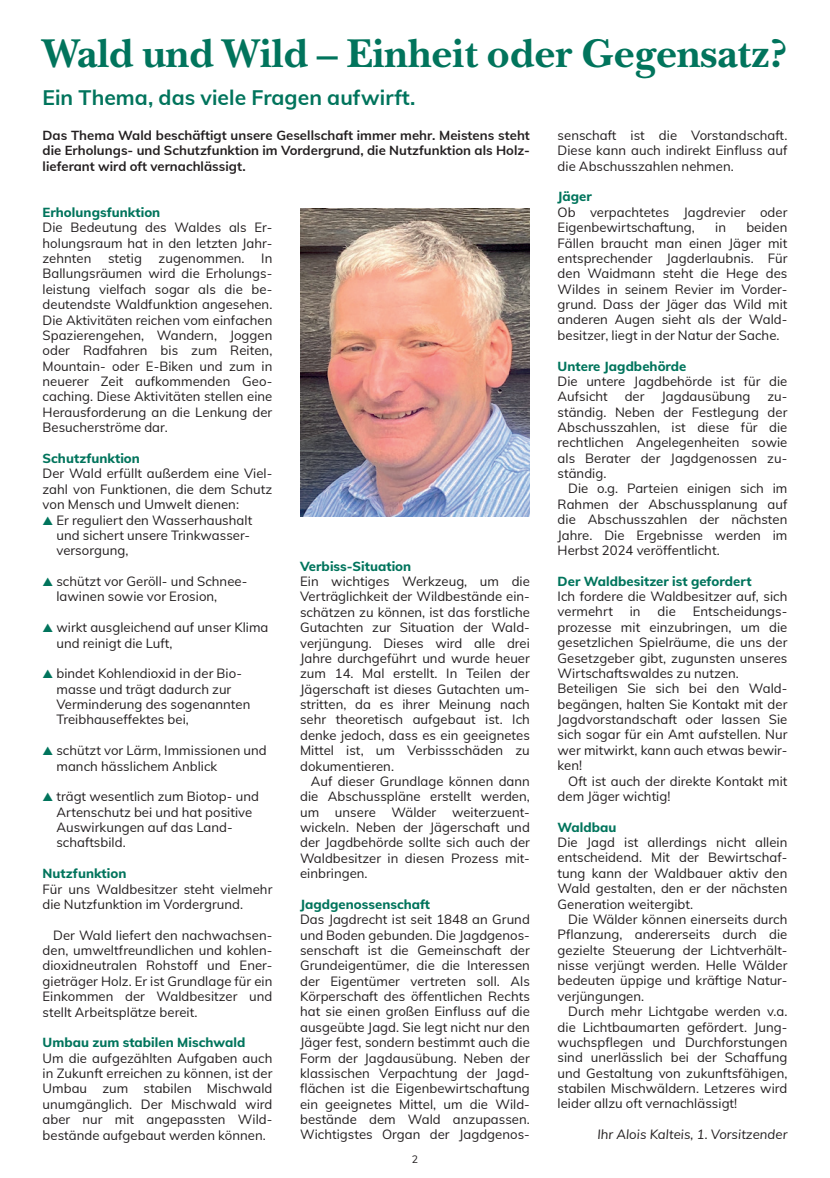
<style>
.page{position:relative;width:830px;height:1178px;background:#fff}
.page>*{position:absolute;margin:0;border:0;box-sizing:border-box;transform-origin:0 0}
.t1{font:700 42px "New Baskerville Std";color:#01745c}
.t2{font:700 21px "Mulish";letter-spacing:.005em;color:#01745c}
.t3{font:13.2px/15.3px "Mulish";letter-spacing:.005em;color:#231f20;text-align:justify}
.t4{font:700 13.2px/15.3px "Mulish";letter-spacing:.005em;color:#231f20;text-align:justify}
.t5{font:800 13.2px "Mulish";letter-spacing:.005em;color:#01745c}
.t6{font:italic 13.2px "Mulish";letter-spacing:.005em;color:#231f20}
.t7{font:10.5px "Mulish";color:#231f20}
.s1{color:#01745c}
</style>
<div class="page">
<img style="left:300px;top:208px;width:229px;height:309px">
<h1 class="t1" style="left:43px;top:38px;width:746px">Wald und Wild – Einheit oder Gegensatz?</h1>
<h2 class="t2" style="left:43px;top:86px;width:374px">Ein Thema, das viele Fragen aufwirft.</h2>
<p class="t4" style="left:43px;top:128px;width:488px">Das Thema Wald beschäftigt unsere Gesellschaft immer mehr. Meistens steht die Erholungs- und Schutzfunktion im Vordergrund, die Nutzfunktion als Holz&shy;lieferant wird oft vernachlässigt.</p>
<p class="t5" style="left:43px;top:205px;width:119px">Erholungsfunktion</p>
<p class="t3" style="left:43px;top:220px;width:231px">Die Bedeutung des Waldes als Er&shy;holungsraum hat in den letzten Jahr&shy;zehnten</p>
<p class="t3" style="left:108px;top:251px;width:35px">stetig</p>
<p class="t3" style="left:158px;top:251px;width:87px">zugenommen.</p>
<p class="t3" style="left:43px;top:251px;width:231px;text-indent:219px">In Ballungsräumen wird die Erholungs&shy;leistung vielfach sogar als die be&shy;deutendste Waldfunktion angesehen.<br>Die Aktivitäten reichen vom einfachen Spazierengehen, Wandern, Joggen oder Radfahren bis zum Reiten, Mountain- oder E-Biken und zum in neuerer Zeit aufkommenden Geo&shy;caching. Diese Aktivitäten stellen eine Herausforderung an die Lenkung der Besucherströme dar.</p>
<p class="t5" style="left:43px;top:451px;width:99px">Schutzfunktion</p>
<p class="t3" style="left:43px;top:466px;width:231px">Der Wald erfüllt außerdem eine Viel&shy;zahl von Funktionen, die dem Schutz von Mensch und Umwelt dienen:</p>
<p class="t3" style="left:56px;top:512px;width:197px;text-align:left;text-indent:-14px"><span class="s1">▲</span> Er reguliert den Wasserhaushalt und sichert unsere Trinkwasser&shy;versorgung,</p>
<p class="t3" style="left:56px;top:574px;width:192px;text-indent:-14px"><span class="s1">▲</span> schützt vor Geröll- und Schnee&shy;lawinen sowie vor Erosion,</p>
<p class="t3" style="left:56px;top:620px;width:213px;text-indent:-14px"><span class="s1">▲</span> wirkt ausgleichend auf unser Klima und reinigt die Luft,</p>
<p class="t3" style="left:56px;top:666px;width:195px;text-align:left;text-indent:-14px"><span class="s1">▲</span> bindet Kohlendioxid in der Bio&shy;masse und trägt dadurch zur<br>Verminderung des sogenannten<br>Treibhauseffektes bei,</p>
<p class="t3" style="left:56px;top:743px;width:212px;text-indent:-14px"><span class="s1">▲</span> schützt vor Lärm, Immissionen und manch hässlichem Anblick</p>
<p class="t3" style="left:56px;top:789px;width:204px;text-align:left;text-indent:-14px"><span class="s1">▲</span> trägt wesentlich zum Biotop- und<br>Artenschutz bei und hat positive<br>Auswirkungen auf das Land&shy;schaftsbild.</p>
<p class="t5" style="left:43px;top:866px;width:85px">Nutzfunktion</p>
<p class="t3" style="left:43px;top:881px;width:231px">Für uns Waldbesitzer steht vielmehr die Nutzfunktion im Vordergrund.</p>
<p class="t3" style="left:43px;top:928px;width:231px;text-indent:11px">Der Wald liefert den nachwachsen&shy;den, umweltfreundlichen und kohlen&shy;dioxidneutralen Rohstoff und Ener&shy;gieträger Holz. Er ist Grundlage für ein Einkommen der Waldbesitzer und stellt Arbeitsplätze bereit.</p>
<p class="t5" style="left:43px;top:1035px;width:204px">Umbau zum stabilen Mischwald</p>
<p class="t3" style="left:43px;top:1050px;width:231px">Um die aufgezählten Aufgaben auch in Zukunft erreichen zu können, ist der Umbau zum stabilen Mischwald unumgänglich. Der Mischwald wird aber nur mit angepassten Wild&shy;bestände aufgebaut werden können.</p>
<p class="t5" style="left:300px;top:558px;width:113px">Verbiss-Situation</p>
<p class="t3" style="left:300px;top:574px;width:231px">Ein wichtiges Werkzeug, um die Verträglichkeit der Wildbestände ein&shy;schätzen zu können, ist das forstliche Gutachten zur Situation der Wald&shy;verjüngung. Dieses wird alle drei Jahre durchgeführt und wurde heuer zum 14. Mal erstellt. In Teilen der Jägerschaft ist dieses Gutachten um&shy;stritten, da es ihrer Meinung nach sehr theoretisch aufgebaut ist. Ich denke jedoch, dass es ein geeignetes Mittel ist, um Verbissschäden zu dokumentieren.</p>
<p class="t3" style="left:300px;top:774px;width:231px;text-indent:11px">Auf dieser Grundlage können dann die Abschusspläne erstellt werden, um unsere Wälder weiterzuent&shy;wickeln. Neben der Jägerschaft und der Jagdbehörde sollte sich auch der Waldbesitzer in diesen Prozess mit&shy;einbringen.</p>
<p class="t5" style="left:300px;top:897px;width:131px">Jagdgenossenschaft</p>
<p class="t3" style="left:300px;top:912px;width:231px">Das Jagdrecht ist seit 1848 an Grund und Boden gebunden. Die Jagdgenos&shy;senschaft ist die Gemeinschaft der Grundeigentümer, die die Interessen der Eigentümer vertreten soll. Als Körperschaft des öffentlichen Rechts hat sie einen großen Einfluss auf die ausgeübte Jagd. Sie legt nicht nur den Jäger fest, sondern bestimmt auch die Form der Jagdausübung. Neben der klassischen Verpachtung der Jagd&shy;flächen ist die Eigenbewirtschaftung ein geeignetes Mittel, um die Wild&shy;bestände dem Wald anzupassen.<br>Wichtigstes Organ der Jagdgenos-</p>
<p class="t7" style="left:411px;top:1153px;width:8px">2</p>
<p class="t3" style="left:557px;top:128px;width:231px">senschaft ist die Vorstandschaft.<br>Diese kann auch indirekt Einfluss auf die Abschusszahlen nehmen.</p>
<p class="t5" style="left:557px;top:189px;width:36px">Jäger</p>
<p class="t3" style="left:557px;top:205px;width:231px">Ob verpachtetes Jagdrevier oder<br>Eigenbewirtschaftung,</p>
<p class="t3" style="left:557px;top:220px;width:231px;text-indent:189px">beiden Fällen braucht man einen Jäger mit entsprechender Jagderlaubnis. Für den Waidmann steht die Hege des Wildes in seinem Revier im Vorder&shy;grund. Dass der Jäger das Wild mit anderen Augen sieht als der Wald&shy;besitzer, liegt in der Natur der Sache.</p>
<p class="t5" style="left:557px;top:358px;width:130px">Untere Jagdbehörde</p>
<p class="t3" style="left:557px;top:374px;width:231px">Die untere Jagdbehörde ist für die<br>Aufsicht</p>
<p class="t3" style="left:714px;top:220px;width:12px">in</p>
<p class="t3" style="left:624px;top:389px;width:21px">der</p>
<p class="t3" style="left:661px;top:389px;width:91px">Jagdausübung</p>
<p class="t3" style="left:557px;top:389px;width:231px;text-indent:210px">zu&shy;ständig. Neben der Festlegung der Abschusszahlen, ist diese für die rechtlichen Angelegenheiten sowie als Berater der Jagdgenossen zu&shy;ständig.</p>
<p class="t3" style="left:557px;top:481px;width:231px;text-indent:11px">Die o.g. Parteien einigen sich im Rahmen der Abschussplanung auf die Abschusszahlen der nächsten Jahre. Die Ergebnisse werden im Herbst 2024 veröffentlicht.</p>
<p class="t5" style="left:557px;top:574px;width:195px">Der Waldbesitzer ist gefordert</p>
<p class="t3" style="left:557px;top:589px;width:231px">Ich fordere die Waldbesitzer auf, sich vermehrt</p>
<p class="t3" style="left:557px;top:604px;width:231px;text-align:left;text-indent:135px">Entscheidungs&shy;prozesse mit einzubringen, um die gesetzlichen Spielräume, die uns der<br>Gesetzgeber gibt, zugunsten unseres<br>Wirtschaftswaldes zu nutzen.<br>Beteiligen Sie sich bei den Wald&shy;begängen, halten Sie Kontakt mit der<br>Jagd vorstandschaft oder lassen Sie sich sogar für ein Amt aufstellen. Nur wer mitwirkt, kann auch etwas bewir&shy;ken!</p>
<p class="t3" style="left:557px;top:773px;width:231px;text-indent:11px">Oft ist auch der direkte Kontakt mit dem Jäger wichtig!</p>
<p class="t5" style="left:557px;top:819px;width:60px">Waldbau</p>
<p class="t3" style="left:557px;top:835px;width:231px">Die Jagd ist allerdings nicht allein entscheidend. Mit der Bewirtschaf&shy;tung kann der Waldbauer aktiv den Wald gestalten, den er der nächsten Generation weitergibt.</p>
<p class="t3" style="left:557px;top:912px;width:231px;text-indent:11px">Die Wälder können einerseits durch Pflanzung, andererseits durch die gezielte Steuerung der Lichtverhält&shy;nisse verjüngt werden. Helle Wälder bedeuten üppige und kräftige Natur&shy;verjüngungen.</p>
<p class="t3" style="left:557px;top:1004px;width:231px;text-indent:11px">Durch mehr Lichtgabe werden v.a. die Lichtbaumarten gefördert. Jung&shy;wuchspflegen und Durchforstungen sind unerlässlich bei der Schaffung und Gestaltung von zukunftsfähigen, stabilen Mischwäldern. Letzeres wird leider allzu oft vernachlässigt!</p>
<p class="t6" style="left:597px;top:1127px;width:191px">Ihr Alois Kalteis, 1. Vorsitzender</p>
<p class="t3" style="left:629px;top:604px;width:12px">in</p>
<p class="t3" style="left:657px;top:604px;width:20px">die</p>
</div>
